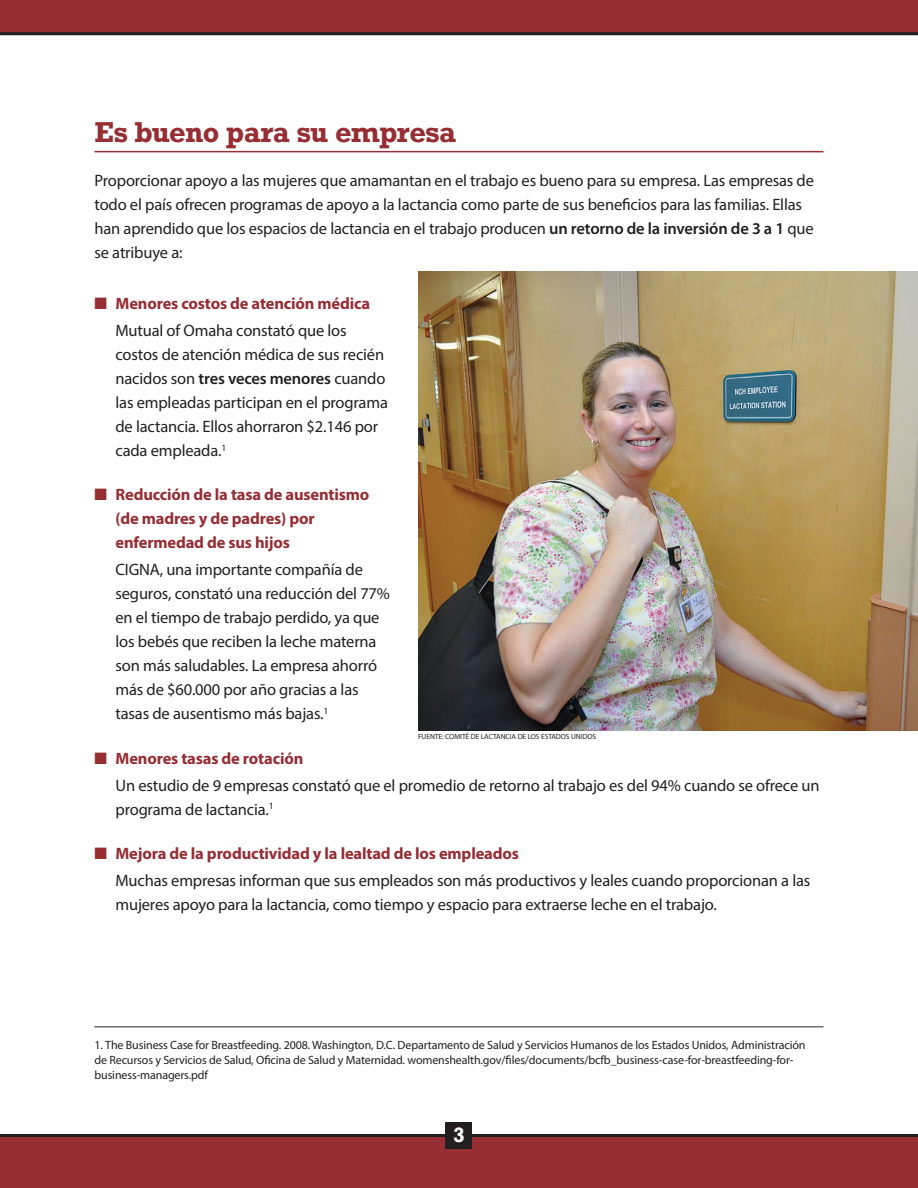
<style>
.page{position:relative;width:918px;height:1188px;background:#fff}
.page>*{position:absolute;margin:0;border:0;box-sizing:border-box;transform-origin:0 0}
.t1{font:700 27px "Rockwell";letter-spacing:-.02em;color:#962e33}
.t2{font:700 19.5px "Rockwell";color:#fff;scale:.9 1}
.t3{font:16.5px/24px "Myriad Pro";letter-spacing:-.01em;color:#231f20}
.t4{font:700 16.5px/24px "Myriad Pro";letter-spacing:-.01em;color:#962e33;text-align:center}
.t5{font:12px/15px "Myriad Pro";letter-spacing:-.01em;color:#231f20}
.t6{font:7.5px "Myriad Pro";letter-spacing:-.01em;color:#231f20}
.s1{font-weight:600}
.s2{font-weight:400;color:#231f20}
.s3{color:#962e33}
.s4{font-weight:700;color:#962e33}
</style>
<div class="page">
<div style="left:0;top:0;width:918px;height:34px;background:#962e33"></div>
<div style="left:0;top:1134px;width:918px;height:54px;background:#962e33"></div>
<hr style="left:0;top:32px;width:918px;height:3px;background:#231f20">
<hr style="left:0;top:1134px;width:918px;height:3px;background:#231f20">
<div style="left:446px;top:1122px;width:26px;height:27px;background:#231f20"></div>
<hr style="left:94px;top:151px;width:730px;height:1px;background:#962e33">
<hr style="left:94px;top:1026px;width:730px;height:1px;background:#231f20">
<img style="left:418px;top:272px;width:500px;height:458px">
<h1 class="t1" style="left:94px;top:115px;width:363px">Es bueno para su empresa</h1>
<p class="t3" style="left:94px;top:168px;width:721px">Proporcionar apoyo a las mujeres que amamantan en el trabajo es bueno para su empresa. Las empresas de todo el país ofrecen programas de apoyo a la lactancia como parte de sus beneficios para las familias. Ellas han aprendido que los espacios de lactancia en el trabajo producen <span class="s1">un retorno de la inversión de 3 a 1</span> que se atribuye a:</p>
<p class="t4" style="left:94px;top:290px;width:277px;line-height:27px">■ Menores costos de atención médica<br><span class="s2">Mutual of Omaha constató que los</span></p>
<p class="t3" style="left:116px;top:342px;width:274px">costos de atención médica de sus recién nacidos son <span class="s1">tres veces menores</span> cuando las empleadas participan en el programa de lactancia. Ellos ahorraron $2.146 por cada empleada.<sup>1</sup></p>
<p class="t4" style="left:116px;top:482px;width:255px;text-align:left;text-indent:-21px">■ Reducción de la tasa de ausentismo (de madres y de padres) por enfermedad de sus hijos</p>
<p class="t3" style="left:116px;top:558px;width:276px">CIGNA, una importante compañía de seguros, constató una reducción del 77% en el tiempo de trabajo perdido, ya que los bebés que reciben la leche materna son más saludables. La empresa ahorró más de $60.000 por año gracias a las tasas de ausentismo más bajas.<sup>1</sup></p>
<p class="t3" style="left:116px;top:744px;width:706px;line-height:27px;text-indent:-21px"><span class="s3">■</span> <span class="s4">Menores tasas de rotación<br></span>Un estudio de 9 empresas constató que el promedio de retorno al trabajo es del 94% cuando se ofrece un</p>
<p class="t3" style="left:116px;top:797px;width:160px">programa de lactancia.<sup>1</sup></p>
<p class="t3" style="left:115px;top:840px;width:696px;line-height:27px;text-indent:-21px"><span class="s3">■</span> <span class="s4">Mejora de la productividad y la lealtad de los empleados<br></span>Muchas empresas informan que sus empleados son más productivos y leales cuando proporcionan a las</p>
<p class="t3" style="left:115px;top:892px;width:603px">mujeres apoyo para la lactancia, como tiempo y espacio para extraerse leche en el trabajo.</p>
<p class="t6" style="left:418px;top:732px;width:180px">FUENTE: COMITÉ DE LACTANCIA DE LOS ESTADOS UNIDOS</p>
<p class="t5" style="left:94px;top:1037px;width:713px">1. The Business Case for Breastfeeding. 2008. Washington, D.C. Departamento de Salud y Servicios Humanos de los Estados Unidos, Administración de Recursos y Servicios de Salud, Oficina de Salud y Maternidad. womenshealth.gov/files/documents/bcfb_business-case-for-breastfeeding-for&shy;business-managers.pdf</p>
<p class="t2" style="left:453px;top:1122px;width:14px">3</p>
</div>
